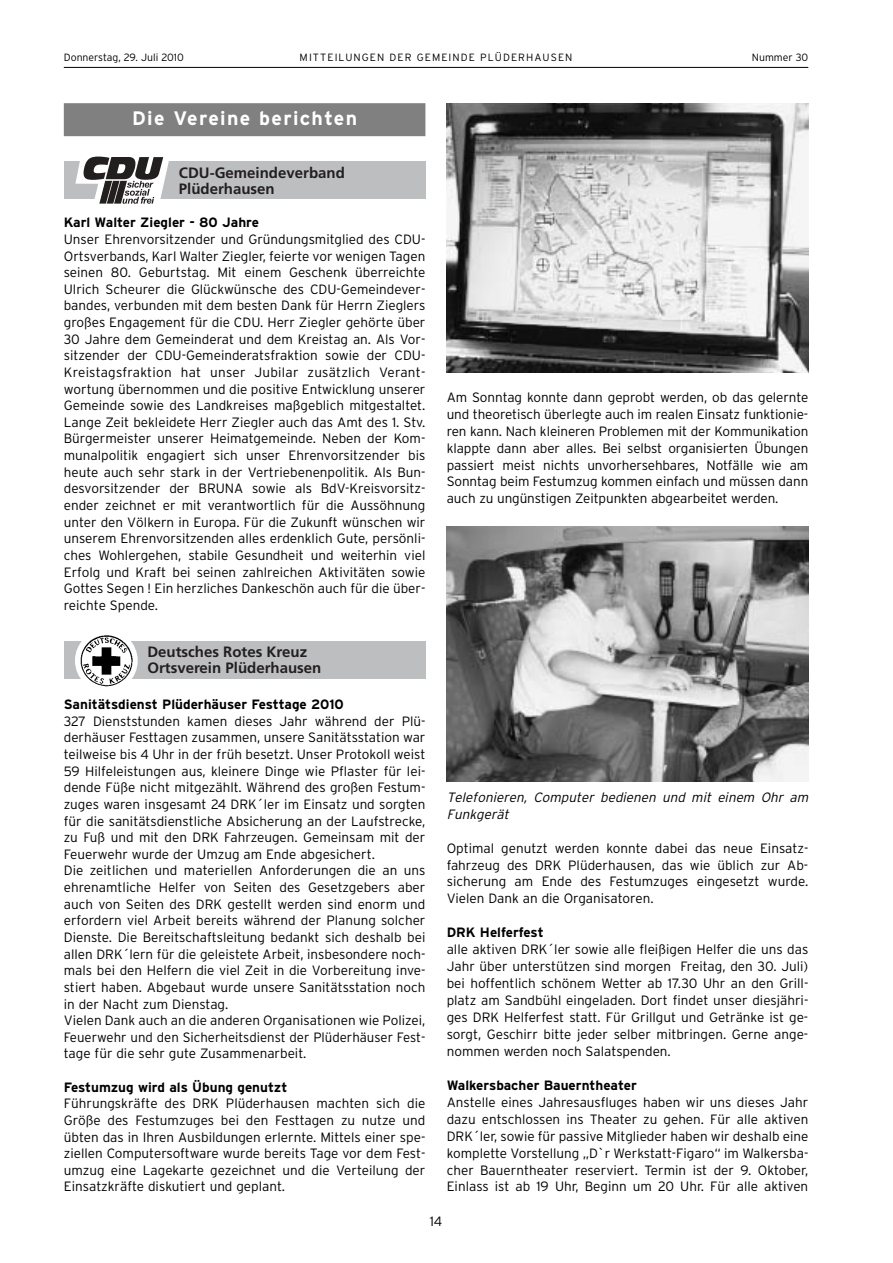
<style>
.page{position:relative;width:893px;height:1263px;background:#fff}
.page>*{position:absolute;margin:0;border:0;box-sizing:border-box;transform-origin:0 0}
.t1{font:700 19.5px "Interstate";letter-spacing:.07em;color:#fff}
.t2{font:700 15px/16.5px "Frutiger";color:#231f1f}
.t3{font:300 13.5px/16.6px "Interstate";color:#000;text-align:justify}
.t4{font:700 13.5px "Interstate";color:#000}
.t5{font:italic 300 13.5px/17px "Interstate";color:#000}
.t6{font:300 10.5px "Interstate";letter-spacing:.105em;color:#000}
.t7{font:300 10.5px "Interstate";color:#000}
</style>
<div class="page">
<hr style="left:64px;top:67px;width:744px;height:1px;background:#000">
<div style="left:64px;top:103px;width:361px;height:33px;background:#808080"></div>
<div style="left:64px;top:641px;width:361px;height:38px;background:#bcbec0"></div>
<svg style="left:75px;top:642px;width:63px;height:45px"></svg>
<img style="left:81px;top:635px;width:51px;height:51px">
<div style="left:64px;top:162px;width:361px;height:37px;background:#bcbec0"></div>
<svg style="left:75px;top:156px;width:95px;height:48px"></svg>
<img style="left:446px;top:526px;width:362px;height:256px">
<img style="left:446px;top:104px;width:362px;height:269px">
<p class="t7" style="left:64px;top:53px;width:122px">Donnerstag, 29. Juli 2010</p>
<p class="t6" style="left:299px;top:53px;width:274px">MITTEILUNGEN DER GEMEINDE PLÜDERHAUSEN</p>
<p class="t7" style="left:751px;top:53px;width:58px">Nummer 30</p>
<h1 class="t1" style="left:132px;top:111px;width:226px">Die Vereine berichten</h1>
<p class="t2" style="left:179px;top:165px;width:167px">CDU-Gemeindeverband<br>Plüderhausen</p>
<p class="t4" style="left:64px;top:218px;width:197px">Karl Walter Ziegler - 80 Jahre</p>
<p class="t3" style="left:64px;top:232px;width:363px">Unser Ehrenvorsitzender und Gründungsmitglied des CDU-Ortsverbands, Karl Walter Ziegler, feierte vor wenigen Tagen seinen 80. Geburtstag. Mit einem Geschenk überreichte Ulrich Scheurer die Glückwünsche des CDU-Gemeindever&shy;bandes, verbunden mit dem besten Dank für Herrn Zieglers großes Engagement für die CDU. Herr Ziegler gehörte über 30 Jahre dem Gemeinderat und dem Kreistag an. Als Vor&shy;sitzender der CDU-Gemeinderatsfraktion sowie der CDU-Kreistagsfraktion hat unser Jubilar zusätzlich Verant&shy;wortung übernommen und die positive Entwicklung unserer Gemeinde sowie des Landkreises maßgeblich mitgestaltet.<br>Lange Zeit bekleidete Herr Ziegler auch das Amt des 1. Stv.<br>Bürgermeister unserer Heimatgemeinde. Neben der Kom&shy;munalpolitik engagiert sich unser Ehrenvorsitzender bis heute auch sehr stark in der Vertriebenenpolitik. Als Bun&shy;desvorsitzender der BRUNA sowie als BdV-Kreisvorsitz&shy;ender zeichnet er mit verantwortlich für die Aussöhnung unter den Völkern in Europa. Für die Zukunft wünschen wir unserem Ehrenvorsitzenden alles erdenklich Gute, persönli&shy;ches Wohlergehen, stabile Gesundheit und weiterhin viel Erfolg und Kraft bei seinen zahlreichen Aktivitäten sowie Gottes Segen ! Ein herzliches Dankeschön auch für die über&shy;reichte Spende.</p>
<p class="t2" style="left:147px;top:645px;width:175px">Deutsches Rotes Kreuz<br>Ortsverein Plüderhausen</p>
<p class="t4" style="left:64px;top:699px;width:281px">Sanitätsdienst Plüderhäuser Festtage 2010</p>
<p class="t3" style="left:64px;top:714px;width:363px;text-align:left">327 Dienststunden kamen dieses Jahr während der Plü&shy;derhäuser Festtagen zusammen, unsere Sanitätsstation war teilweise bis 4 Uhr in der früh besetzt. Unser Protokoll weist 59 Hilfeleistungen aus, kleinere Dinge wie Pflaster für lei&shy;dende Füße nicht mitgezählt. Während des großen Festum&shy;zuges waren insgesamt 24 DRK´ler im Einsatz und sorgten für die sanitätsdienstliche Absicherung an der Laufstrecke, zu Fuß und mit den DRK Fahrzeugen. Gemeinsam mit der Feuerwehr wurde der Umzug am Ende abgesichert.<br>Die zeitlichen und materiellen Anforderungen die an uns ehrenamtliche Helfer von Seiten des Gesetzgebers aber auch von Seiten des DRK gestellt werden sind enorm und erfordern viel Arbeit bereits während der Planung solcher Dienste. Die Bereitschaftsleitung bedankt sich deshalb bei allen DRK´lern für die geleistete Arbeit, insbesondere noch&shy;mals bei den Helfern die viel Zeit in die Vorbereitung inve&shy;stiert haben. Abgebaut wurde unsere Sanitätsstation noch in der Nacht zum Dienstag.<br>Vielen Dank auch an die anderen Organisationen wie Polizei, Feuerwehr und den Sicherheitsdienst der Plüderhäuser Fest&shy;tage für die sehr gute Zusammenarbeit.</p>
<p class="t4" style="left:64px;top:1082px;width:225px">Festumzug wird als Übung genutzt</p>
<p class="t3" style="left:64px;top:1096px;width:363px">Führungskräfte des DRK Plüderhausen machten sich die Größe des Festumzuges bei den Festtagen zu nutze und übten das in Ihren Ausbildungen erlernte. Mittels einer spe&shy;ziellen Computersoftware wurde bereits Tage vor dem Fest&shy;umzug eine Lagekarte gezeichnet und die Verteilung der Einsatzkräfte diskutiert und geplant.</p>
<p class="t3" style="left:446px;top:390px;width:363px">Am Sonntag konnte dann geprobt werden, ob das gelernte und theoretisch überlegte auch im realen Einsatz funktionie&shy;ren kann. Nach kleineren Problemen mit der Kommunikation klappte dann aber alles. Bei selbst organisierten Übungen passiert meist nichts unvorhersehbares, Notfälle wie am Sonntag beim Festumzug kommen einfach und müssen dann auch zu ungünstigen Zeitpunkten abgearbeitet werden.</p>
<p class="t5" style="left:446px;top:790px;width:366px">Telefonieren, Computer bedienen und mit einem Ohr am<br>Funkgerät</p>
<p class="t3" style="left:446px;top:840px;width:363px">Optimal genutzt werden konnte dabei das neue Einsatz&shy;fahrzeug des DRK Plüderhausen, das wie üblich zur Ab&shy;sicherung am Ende des Festumzuges eingesetzt wurde.<br>Vielen Dank an die Organisatoren.</p>
<p class="t4" style="left:446px;top:928px;width:98px">DRK Helferfest</p>
<p class="t3" style="left:446px;top:942px;width:363px">alle aktiven DRK´ler sowie alle fleißigen Helfer die uns das Jahr über unterstützen sind morgen Freitag, den 30. Juli) bei hoffentlich schönem Wetter ab 17.30 Uhr an den Grill&shy;platz am Sandbühl eingeladen. Dort findet unser diesjähri&shy;ges DRK Helferfest statt. Für Grillgut und Getränke ist ge&shy;sorgt, Geschirr bitte jeder selber mitbringen. Gerne ange&shy;nommen werden noch Salatspenden.</p>
<p class="t4" style="left:446px;top:1080px;width:192px">Walkersbacher Bauerntheater</p>
<p class="t3" style="left:446px;top:1095px;width:363px">Anstelle eines Jahresausfluges haben wir uns dieses Jahr dazu entschlossen ins Theater zu gehen. Für alle aktiven DRK´ler, sowie für passive Mitglieder haben wir deshalb eine komplette Vorstellung „D`r Werkstatt-Figaro“ im Walkersba&shy;cher Bauerntheater reserviert. Termin ist der 9. Oktober, Einlass ist ab 19 Uhr, Beginn um 20 Uhr. Für alle aktiven</p>
<p class="t3" style="left:430px;top:1214px;width:14px">14</p>
</div>
